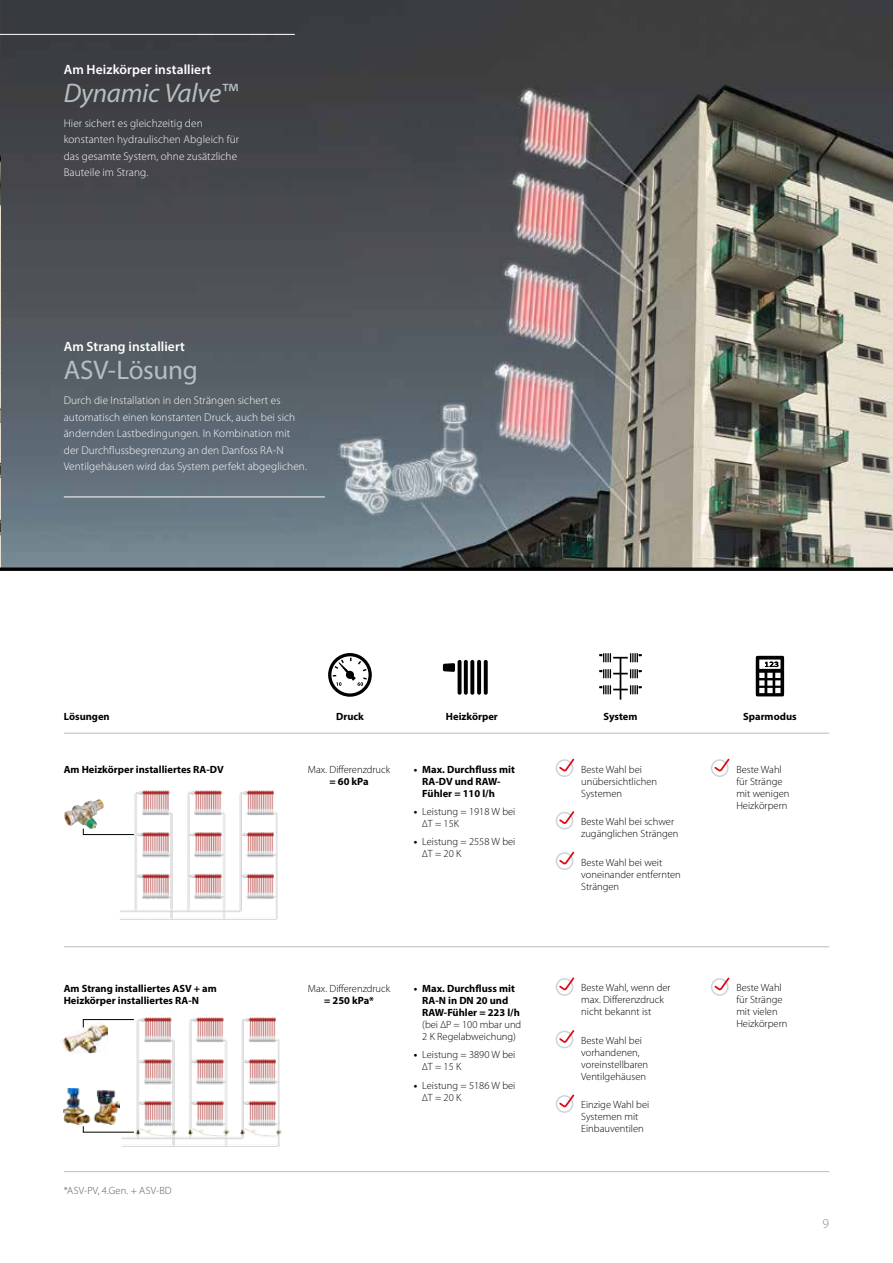
<style>
.page{position:relative;width:893px;height:1263px;background:#fff}
.page>*{position:absolute;margin:0;border:0;box-sizing:border-box;transform-origin:0 0}
.t1{font:italic 27px "Myriad Pro";letter-spacing:-.01em;color:#b3bec5}
.t2{font:27px "Myriad Pro";letter-spacing:-.01em;color:#b3bec5}
.t3{font:600 13.5px "Myriad Pro";letter-spacing:.005em;color:#fff}
.t4{font:300 13.5px "Myriad Pro";color:#878786}
.t5{font:300 11.25px/16.5px "Myriad Pro";letter-spacing:.005em;color:#fff}
.t6{font:300 10.5px/12px "Myriad Pro";color:#000}
.t7{font:700 10.5px/12px "Myriad Pro";color:#000}
.t8{font:300 10.5px "Myriad Pro";letter-spacing:.02em;color:#565656}
.s1{font-weight:700}
</style>
<div class="page">
<img style="left:1px;top:0;width:892px;height:568px">
<img style="left:0;top:0;width:1px;height:569px">
<hr style="left:64px;top:496px;width:261px;height:1px;background:#fff">
<div style="left:0;top:34px;width:296px;height:22px;background:#3a3d42"></div>
<hr style="left:0;top:568px;width:893px;height:3px;background:#000">
<img style="left:64px;top:799px;width:35px;height:30px">
<img style="left:113px;top:790px;width:165px;height:130px">
<img style="left:115px;top:1017px;width:167px;height:129px">
<img style="left:60px;top:1021px;width:48px;height:33px">
<svg style="left:328px;top:653px;width:44px;height:44px"></svg>
<svg style="left:484px;top:660px;width:4px;height:35px"></svg>
<svg style="left:477px;top:660px;width:4px;height:35px"></svg>
<svg style="left:470px;top:660px;width:4px;height:35px"></svg>
<svg style="left:464px;top:660px;width:4px;height:35px"></svg>
<hr style="left:458px;top:660px;width:3px;height:35px;background:#000;border-radius:2px">
<svg style="left:443px;top:663px;width:12px;height:9px"></svg>
<svg style="left:599px;top:653px;width:43px;height:47px"></svg>
<div style="left:556px;top:978px;width:17px;height:18px;border:2px solid #ccd4d9;border-radius:50%"></div>
<svg style="left:559px;top:977px;width:16px;height:14px"></svg>
<div style="left:556px;top:1030px;width:17px;height:18px;border:2px solid #ccd4d9;border-radius:50%"></div>
<svg style="left:559px;top:1030px;width:16px;height:13px"></svg>
<div style="left:556px;top:1095px;width:17px;height:18px;border:2px solid #ccd4d9;border-radius:50%"></div>
<svg style="left:559px;top:1094px;width:16px;height:14px"></svg>
<svg style="left:756px;top:656px;width:28px;height:40px"></svg>
<hr style="left:64px;top:733px;width:765px;height:1px;background:#b3bec5">
<hr style="left:64px;top:946px;width:765px;height:1px;background:#b3bec5">
<hr style="left:64px;top:1171px;width:765px;height:1px;background:#b3bec5">
<svg style="left:83px;top:828px;width:51px;height:7px"></svg>
<svg style="left:83px;top:1126px;width:51px;height:6px"></svg>
<svg style="left:83px;top:1019px;width:51px;height:9px"></svg>
<img style="left:64px;top:1089px;width:56px;height:35px">
<div style="left:556px;top:759px;width:17px;height:18px;border:2px solid #ccd4d9;border-radius:50%"></div>
<svg style="left:559px;top:758px;width:16px;height:14px"></svg>
<div style="left:556px;top:812px;width:17px;height:17px;border:2px solid #ccd4d9;border-radius:50%"></div>
<svg style="left:559px;top:811px;width:16px;height:13px"></svg>
<div style="left:556px;top:852px;width:17px;height:18px;border:2px solid #ccd4d9;border-radius:50%"></div>
<svg style="left:559px;top:851px;width:16px;height:14px"></svg>
<div style="left:711px;top:759px;width:18px;height:18px;border:2px solid #ccd4d9;border-radius:50%"></div>
<svg style="left:714px;top:758px;width:16px;height:14px"></svg>
<div style="left:711px;top:978px;width:18px;height:18px;border:2px solid #ccd4d9;border-radius:50%"></div>
<svg style="left:714px;top:977px;width:16px;height:14px"></svg>
<p class="t3" style="left:64px;top:61px;width:149px">Am Heizkörper installiert</p>
<h1 class="t1" style="left:64px;top:76px;width:176px">Dynamic Valve™</h1>
<p class="t5" style="left:64px;top:115px;width:177px">Hier sichert es gleichzeitig den konstanten hydraulischen Abgleich für das gesamte System, ohne zusätzliche<br>Bauteile im Strang.</p>
<p class="t3" style="left:64px;top:338px;width:123px">Am Strang installiert</p>
<h1 class="t2" style="left:64px;top:353px;width:136px">ASV-Lösung</h1>
<p class="t5" style="left:64px;top:392px;width:245px">Durch die Installation in den Strängen sichert es automatisch einen konstanten Druck, auch bei sich ändernden Lastbedingungen. In Kombination mit der Durchflussbegrenzung an den Danfoss RA-N Ventilgehäusen wird das System perfekt abgeglichen.</p>
<p class="t7" style="left:64px;top:710px;width:48px">Lösungen</p>
<p class="t7" style="left:336px;top:710px;width:29px">Druck</p>
<p class="t7" style="left:446px;top:710px;width:53px">Heizkörper</p>
<p class="t7" style="left:604px;top:710px;width:35px">System</p>
<p class="t7" style="left:743px;top:710px;width:55px">Sparmodus</p>
<p class="t7" style="left:422px;top:763px;width:94px;text-indent:-9px">• Max. Durchfluss mit<br>RA-DV und RAW-<br>Fühler = 110 l/h</p>
<p class="t6" style="left:422px;top:805px;width:95px;text-indent:-9px"><span class="s1">•</span> Leistung = 1918 W bei ∆T = 15K</p>
<p class="t6" style="left:422px;top:836px;width:95px;text-indent:-9px"><span class="s1">•</span> Leistung = 2558 W bei ∆T = 20 K</p>
<p class="t6" style="left:308px;top:763px;width:84px">Max. Differenzdruck</p>
<p class="t7" style="left:329px;top:775px;width:41px">= 60 kPa</p>
<p class="t7" style="left:64px;top:763px;width:161px">Am Heizkörper installiertes RA-DV</p>
<p class="t6" style="left:581px;top:763px;width:77px">Beste Wahl bei unübersichtlichen<br>Systemen</p>
<p class="t6" style="left:581px;top:815px;width:99px">Beste Wahl bei schwer zugänglichen Strängen</p>
<p class="t6" style="left:581px;top:856px;width:101px">Beste Wahl bei weit voneinander entfernten<br>Strängen</p>
<p class="t6" style="left:736px;top:763px;width:55px">Beste Wahl für Stränge mit wenigen<br>Heizkörpern</p>
<p class="t7" style="left:64px;top:982px;width:155px">Am Strang installiertes ASV + am<br>Heizkörper installiertes RA-N</p>
<p class="t6" style="left:308px;top:982px;width:84px">Max. Differenzdruck</p>
<p class="t7" style="left:324px;top:994px;width:51px">= 250 kPa*</p>
<p class="t7" style="left:422px;top:982px;width:99px;text-indent:-9px">• Max. Durchfluss mit<br>RA-N in DN 20 und<br>RAW-Fühler = 223 l/h</p>
<p class="t6" style="left:422px;top:1018px;width:101px">(bei ∆P = 100 mbar und<br>2 K Regelabweichung)</p>
<p class="t6" style="left:422px;top:1048px;width:95px;text-indent:-9px"><span class="s1">•</span> Leistung = 3890 W bei ∆T = 15 K</p>
<p class="t6" style="left:422px;top:1079px;width:95px;text-indent:-9px"><span class="s1">•</span> Leistung = 5186 W bei ∆T = 20 K</p>
<p class="t6" style="left:581px;top:982px;width:91px">Beste Wahl, wenn der max. Differenzdruck nicht bekannt ist</p>
<p class="t6" style="left:581px;top:1034px;width:69px">Beste Wahl bei vorhandenen, voreinstellbaren<br>Ventilgehäusen</p>
<p class="t6" style="left:581px;top:1099px;width:70px">Einzige Wahl bei<br>Systemen mit<br>Einbauventilen</p>
<p class="t6" style="left:736px;top:982px;width:53px">Beste Wahl für Stränge mit vielen<br>Heizkörpern</p>
<p class="t8" style="left:64px;top:1184px;width:109px">*ASV-PV, 4.Gen. + ASV-BD</p>
<p class="t4" style="left:823px;top:1215px;width:8px">9</p>
</div>
